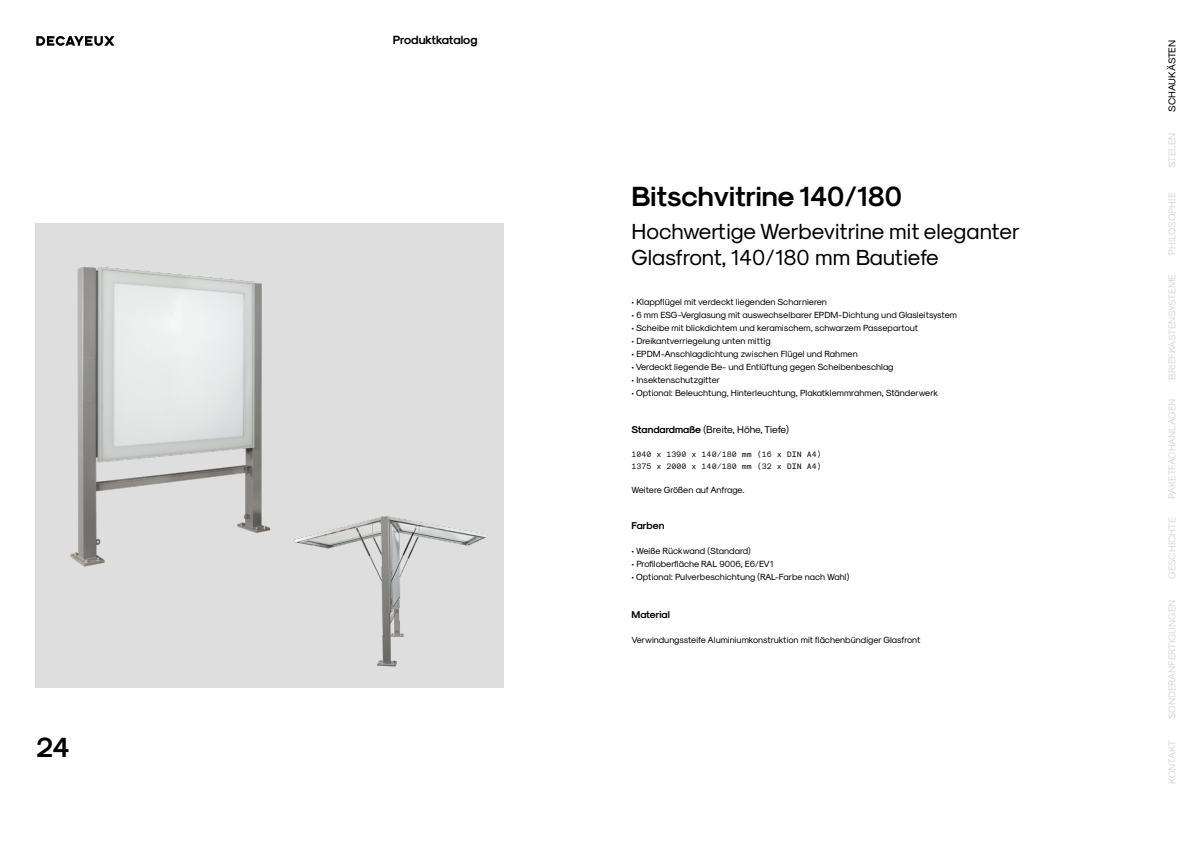
<style>
.page{position:relative;width:1191px;height:842px;background:#fff}
.page>*{position:absolute;margin:0;border:0;box-sizing:border-box;transform-origin:0 0}
.t1{font:28px "Sk Modernist Bold";color:#000}
.t2{font:22px/26.4px "Sk Modernist Regular";color:#000}
.t3{font:12px "Sk Modernist Bold";color:#000}
.t4{font:10px "Sk Modernist Regular";color:#dadada}
.t5{font:10px "Sk Modernist Regular";color:#000}
.t6{font:10px "Sk Modernist Bold";color:#000}
.t7{font:9px "Sk Modernist Regular";color:#000}
.t8{font:8px/12px "Sk Modernist Mono";color:#000}
.s1{font-family:"Sk Modernist Bold"}
</style>
<div class="page">
<svg style="left:36px;top:36px;width:79px;height:10px"></svg>
<div style="left:36px;top:223px;width:468px;height:465px;background:#dedede"></div>
<img style="left:70px;top:267px;width:201px;height:300px">
<img style="left:294px;top:516px;width:194px;height:151px">
<h1 class="t1" style="left:36px;top:730px;width:35px">24</h1>
<h3 class="t3" style="left:393px;top:33px;width:86px">Produktkatalog</h3>
<h1 class="t1" style="left:631px;top:180px;width:272px">Bitschvitrine 140/180</h1>
<h2 class="t2" style="left:631px;top:218px;width:390px">Hochwertige Werbevitrine mit eleganter<br>Glasfront, 140/180 mm Bautiefe</h2>
<p class="t7" style="left:631px;top:296px;width:197px">• Klappflügel mit verdeckt liegenden Scharnieren</p>
<p class="t7" style="left:631px;top:309px;width:327px">• 6 mm ESG-Verglasung mit auswechselbarer EPDM-Dichtung und Glasleitsystem</p>
<p class="t7" style="left:631px;top:322px;width:288px">• Scheibe mit blickdichtem und keramischem, schwarzem Passepartout</p>
<p class="t7" style="left:631px;top:335px;width:141px">• Dreikantverriegelung unten mittig</p>
<p class="t7" style="left:631px;top:348px;width:228px">• EPDM-Anschlagdichtung zwischen Flügel und Rahmen</p>
<p class="t7" style="left:631px;top:361px;width:263px">• Verdeckt liegende Be- und Entlüftung gegen Scheibenbeschlag</p>
<p class="t7" style="left:631px;top:374px;width:90px">• Insektenschutzgitter</p>
<p class="t7" style="left:631px;top:387px;width:308px">• Optional: Beleuchtung, Hinterleuchtung, Plakatklemmrahmen, Ständerwerk</p>
<p class="t5" style="left:631px;top:423px;width:159px"><span class="s1">Standardmaße</span> (Breite, Höhe, Tiefe)</p>
<p class="t8" style="left:631px;top:448px;width:192px">1040 x 1390 x 140/180 mm (16 x DIN A4)<br>1375 x 2000 x 140/180 mm (32 x DIN A4)</p>
<p class="t7" style="left:631px;top:484px;width:114px">Weitere Größen auf Anfrage.</p>
<p class="t6" style="left:631px;top:519px;width:35px">Farben</p>
<p class="t7" style="left:631px;top:545px;width:121px">• Weiße Rückwand (Standard)</p>
<p class="t7" style="left:631px;top:558px;width:144px">• Profiloberfläche RAL 9006, E6/EV1</p>
<p class="t7" style="left:631px;top:571px;width:219px">• Optional: Pulverbeschichtung (RAL-Farbe nach Wahl)</p>
<p class="t6" style="left:631px;top:608px;width:40px">Material</p>
<p class="t7" style="left:631px;top:634px;width:290px">Verwindungssteife Aluminiumkonstruktion mit flächenbündiger Glasfront</p>
<p class="t5" style="left:1166px;top:112px;width:73px;rotate:-90deg">SCHAUKÄSTEN</p>
<p class="t4" style="left:1166px;top:168px;width:37px;rotate:-90deg">STELEN</p>
<p class="t4" style="left:1166px;top:255px;width:64px;rotate:-90deg">PHILOSOPHIE</p>
<p class="t4" style="left:1166px;top:380px;width:107px;rotate:-90deg">BRIEFKASTENSYSTEME</p>
<p class="t4" style="left:1166px;top:499px;width:101px;rotate:-90deg">PAKETFACHANLAGEN</p>
<p class="t4" style="left:1166px;top:579px;width:62px;rotate:-90deg">GESCHICHTE</p>
<p class="t4" style="left:1166px;top:719px;width:121px;rotate:-90deg">SONDERANFERTIGUNGEN</p>
<p class="t4" style="left:1166px;top:784px;width:45px;rotate:-90deg">KONTAKT</p>
</div>
